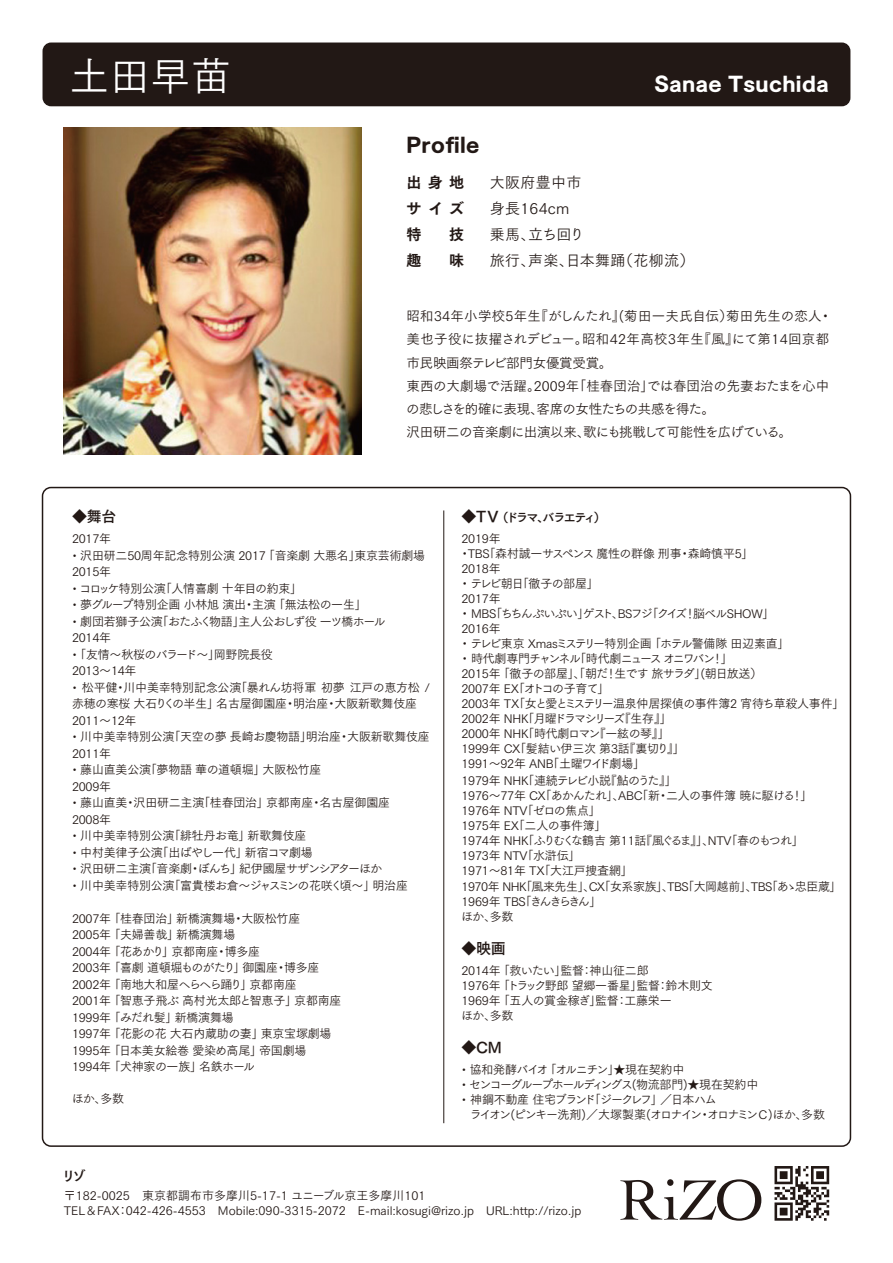
<style>
.page{position:relative;width:893px;height:1263px;background:#fff}
.page>*{position:absolute;margin:0;border:0;box-sizing:border-box;transform-origin:0 0}
.t1{font:40.5px "Tsuku Go Pro R";color:#fff}
.t2{font:19.5px "Tsuku Go Pro H";letter-spacing:.02em;color:#fff}
.t3{font:19.5px "Tsuku Go Pro H";letter-spacing:.02em;color:#221815}
.t4{font:15px/26.2px "Tsuku Go Pro R";letter-spacing:.02em;color:#221815}
.t5{font:15px/26.2px "Tsuku Go Pro E";letter-spacing:.42em;color:#221815;text-align:justify}
.t6{font:15px "Tsuku Go Pro B";color:#221815}
.t7{font:13.5px/23.2px "Tsuku Go Pro R";letter-spacing:-.02em;color:#221815}
.t8{font:13.5px "Tsuku Go Pro B";color:#221815}
.t9{font:12px/15px "Tsuku Go Pro R";letter-spacing:-.02em;color:#221815}
.t10{font:12px/14.2px "Tsuku Go Pro R";color:#221815}
.t11{font:12px/15px "Tsuku Go Pro R";letter-spacing:-.04em;color:#221815}
.t12{font:12px/15px "Tsuku Go Pro R";letter-spacing:-.11em;color:#221815}
.t13{font:12px "Tsuku Go Pro R";letter-spacing:-.115em;color:#221815}
.t14{font:12px "Tsuku Go Pro B";letter-spacing:-.145em;color:#221815}
.s1{font-size:15px}
.s2{font-family:"Koz Go Pr 6 N"}
</style>
<div class="page">
<div style="left:43px;top:43px;width:807px;height:63px;background:#221815;border-radius:9px"></div>
<img style="left:64px;top:128px;width:297px;height:326px">
<svg style="left:620px;top:1179px;width:141px;height:42px"></svg>
<svg style="left:774px;top:1166px;width:55px;height:55px"></svg>
<hr style="left:443px;top:510px;width:1px;height:613px;background:#221815">
<h1 class="t1" style="left:69px;top:42px;width:164px">土田早苗</h1>
<h2 class="t2" style="left:654px;top:73px;width:176px">Sanae Tsuchida</h2>
<h2 class="t3" style="left:406px;top:134px;width:74px">Profile</h2>
<p class="t5" style="left:406px;top:167px;width:59px">出身地サイズ特</p>
<p class="t5" style="left:449px;top:220px;width:16px">技</p>
<p class="t5" style="left:406px;top:246px;width:16px">趣</p>
<p class="t5" style="left:449px;top:246px;width:16px">味</p>
<p class="t4" style="left:490px;top:167px;width:206px">大阪府豊中市<br>身長164cm<br>乗馬、立ち回り<br>旅行、声楽、日本舞踊（花柳流）</p>
<p class="t7" style="left:406px;top:303px;width:428px">昭和34年小学校5年生『がしんたれ』(菊田一夫氏自伝）菊田先生の恋人・美也子役に抜擢されデビュー。昭和42年高校3年生『風』にて第14回京都市民映画祭テレビ部門女優賞受賞。<br>東西の大劇場で活躍。2009年「桂春団治」では春団治の先妻おたまを心中の悲しさを的確に表現、客席の女性たちの共感を得た。<br>沢田研二の音楽劇に出演以来、歌にも挑戦して可能性を広げている。</p>
<p class="t6" style="left:72px;top:503px;width:46px">◆舞台</p>
<p class="t9" style="left:72px;top:530px;width:41px">2017年</p>
<p class="t9" style="left:72px;top:546px;width:355px;line-height:16.5px">• 沢田研二50周年記念特別公演 2017 「音楽劇 大悪名」東京芸術劇場<br>2015年</p>
<p class="t9" style="left:72px;top:579px;width:232px">• コロッケ特別公演「人情喜劇 十年目の約束」</p>
<p class="t9" style="left:72px;top:596px;width:296px">• 夢グループ特別企画 小林旭 演出・主演 「無法松の一生」</p>
<p class="t9" style="left:72px;top:612px;width:315px;line-height:16.5px">• 劇団若獅子公演「おたふく物語」主人公おしず役 一ツ橋ホール<br>2014年</p>
<p class="t9" style="left:72px;top:645px;width:202px;line-height:16.5px">• 「友情～秋桜のバラード～」岡野院長役<br>2013～14年</p>
<p class="t9" style="left:72px;top:678px;width:359px;line-height:16.5px">• 松平健・川中美幸特別記念公演「暴れん坊将軍 初夢 江戸の恵方松 /赤穂の寒桜 大石りくの半生」名古屋御園座・明治座・大阪新歌舞伎座<br>2011～12年</p>
<p class="t9" style="left:72px;top:727px;width:359px;line-height:16.5px">• 川中美幸特別公演「天空の夢 長崎お慶物語」明治座・大阪新歌舞伎座<br>2011年</p>
<p class="t9" style="left:72px;top:760px;width:251px;line-height:16.5px">• 藤山直美公演「夢物語 華の道頓堀」大阪松竹座<br>2009年</p>
<p class="t9" style="left:72px;top:793px;width:320px;line-height:16.5px">• 藤山直美・沢田研二主演「桂春団治」京都南座・名古屋御園座<br>2008年</p>
<p class="t9" style="left:72px;top:827px;width:236px">• 川中美幸特別公演「緋牡丹お竜」新歌舞伎座</p>
<p class="t9" style="left:72px;top:843px;width:242px">• 中村美律子公演「出ばやし一代」新宿コマ劇場</p>
<p class="t11" style="left:72px;top:860px;width:312px">• 沢田研二主演「音楽劇・ぼんち」紀伊國屋サザンシアターほか</p>
<p class="t9" style="left:72px;top:876px;width:337px">• 川中美幸特別公演「富貴楼お倉～ジャスミンの花咲く頃～」明治座</p>
<p class="t9" style="left:72px;top:909px;width:271px;line-height:16.5px">2007年 「桂春団治」新橋演舞場・大阪松竹座<br>2005年 「夫婦善哉」新橋演舞場<br>2004年 「花あかり」京都南座・博多座<br>2003年 「喜劇 道頓堀ものがたり」御園座・博多座<br>2002年 「南地大和屋へらへら踊り」京都南座<br>2001年 「智恵子飛ぶ 高村光太郎と智恵子」京都南座<br>1999年 「みだれ髪」新橋演舞場<br>1997年 「花影の花 大石内蔵助の妻」東京宝塚劇場<br>1995年 「日本美女絵巻 愛染め高尾」帝国劇場<br>1994年 「犬神家の一族」名鉄ホール</p>
<p class="t9" style="left:72px;top:1089px;width:54px">ほか、多数</p>
<p class="t14" style="left:461px;top:507px;width:145px"><span class="s1">◆TV</span> （ドラマ、バラエティ）</p>
<p class="t9" style="left:459px;top:530px;width:387px">2019年<br>・TBS「森村誠一サスペンス 魔性の群像 刑事・森崎慎平5」<br>2018年<br>・ テレビ朝日「徹子の部屋」<br>2017年<br>・ MBS「ちちんぷいぷい」ゲスト、BSフジ「クイズ！脳ベルSHOW」<br>2016年<br>・ テレビ東京 Xmasミステリー特別企画 「ホテル警備隊 田辺素直」<br>・ 時代劇専門チャンネル「時代劇ニュース オニワバン！」<br>2015年 「徹子の部屋」、「朝だ！生です 旅サラダ」(朝日放送）<br>2007年 EX「オトコの子育て」<br>2003年 TX「女と愛とミステリー温泉仲居探偵の事件簿2 宵待ち草殺人事件」<br>2002年 NHK「月曜ドラマシリーズ『生存』」<br>2000年 NHK「時代劇ロマン『一絃の琴』」<br>1999年 CX「髪結い伊三次 第3話『裏切り』」<br>1991～92年 ANB「土曜ワイド劇場」</p>
<p class="t9" style="left:461px;top:771px;width:352px">1979年 NHK「連続テレビ小説『鮎のうた』」<br>1976～77年 CX「あかんたれ」、ABC「新・二人の事件簿 暁に駆ける！」<br>1976年 NTV「ゼロの焦点」<br>1975年 EX「二人の事件簿」<br>1974年 NHK「ふりむくな鶴吉 第11話『風ぐるま』」、NTV「春のもつれ」<br>1973年 NTV「水滸伝」<br>1971～81年 TX「大江戸捜査網」</p>
<p class="t11" style="left:461px;top:878px;width:382px">1970年 NHK「風来先生」、CX「女系家族」、TBS「大岡越前」、TBS「あゝ忠臣蔵」<br>1969年 TBS「きんきらきん」<br>ほか、多数</p>
<p class="t6" style="left:461px;top:935px;width:46px">◆映画</p>
<p class="t9" style="left:461px;top:962px;width:253px">2014年 「救いたい」監督：神山征二郎<br>1976年 「トラック野郎 望郷一番星」監督：鈴木則文<br>1969年 「五人の賞金稼ぎ」監督：工藤栄一<br>ほか、多数</p>
<p class="t6" style="left:461px;top:1034px;width:42px">◆CM</p>
<p class="t9" style="left:461px;top:1061px;width:224px">• 協和発酵バイオ 「オルニチン」<span class="s2">★</span>現在契約中</p>
<p class="t13" style="left:461px;top:1075px;width:298px">• センコーグループホールディングス(物流部門)<span class="s2">★</span>現在契約中</p>
<p class="t12" style="left:470px;top:1091px;width:357px;text-indent:-8px">• 神鋼不動産 住宅ブランド「ジークレフ」／日本ハム<br>ライオン(ピンキー洗剤)／大塚製薬(オロナイン・オロナミンＣ)ほか、多数</p>
<p class="t8" style="left:62px;top:1164px;width:25px">リゾ</p>
<p class="t10" style="left:64px;top:1187px;width:519px">〒182-0025　東京都調布市多摩川5-17-1 ユニーブル京王多摩川101<br>TEL＆FAX：042-426-4553　Mobile:090-3315-2072　E-mail:kosugi@rizo.jp　URL:http://rizo.jp</p>
</div>
